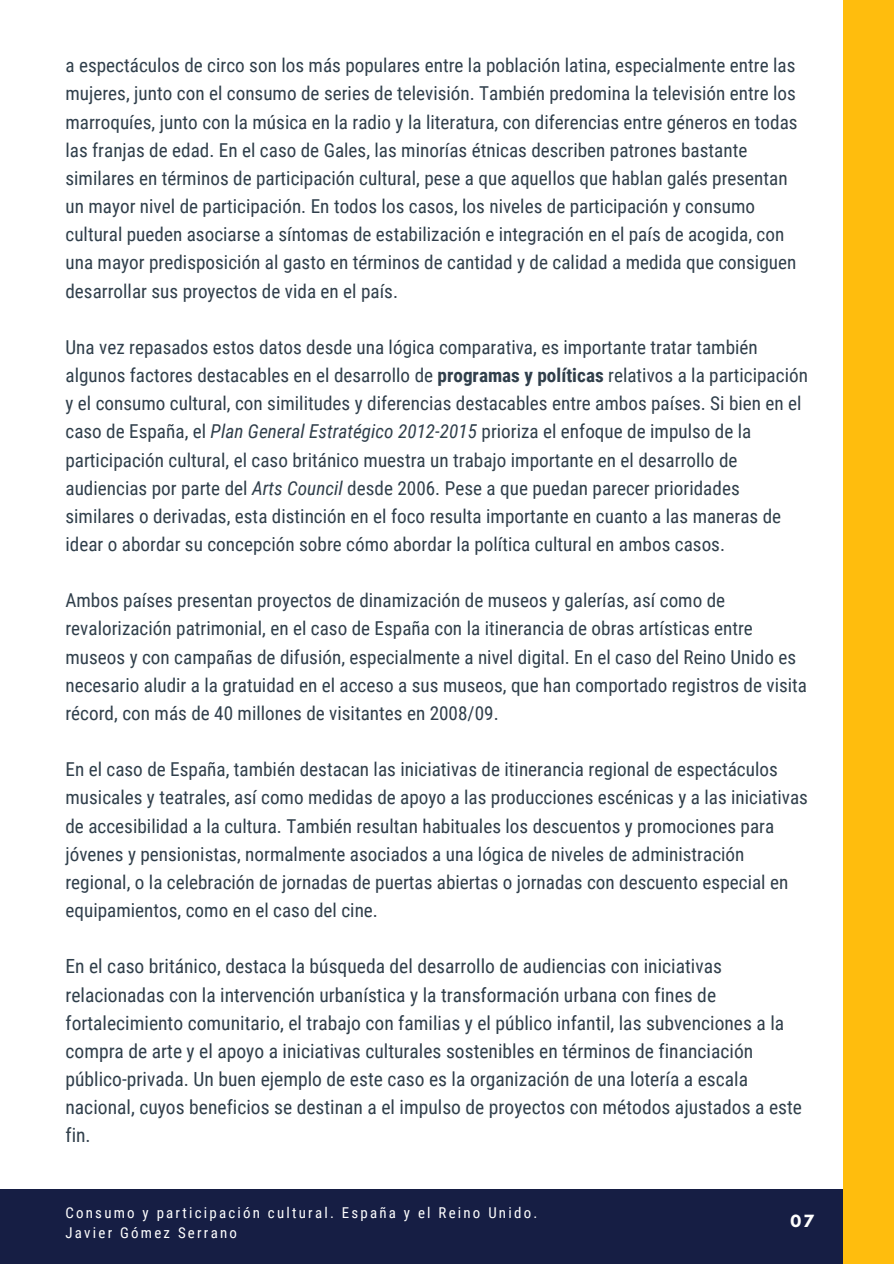
<style>
.page{position:relative;width:894px;height:1264px;background:#fff}
.page>*{position:absolute;margin:0;border:0;box-sizing:border-box;transform-origin:0 0}
.t1{font:19.5px/28.2px "Roboto Condensed";color:#303f4b}
.t2{font:19.2px/28.2px "Roboto Condensed";color:#303f4b}
.t3{font:14.85px/19.2px "Roboto Condensed";letter-spacing:.15em;color:#fff}
.t4{font:700 14.85px "League Spartan";color:#fff}
.s1{font-weight:700}
.s2{font-style:italic}
</style>
<div class="page">
<div style="left:0;top:1189px;width:864px;height:74px;background:#161e44"></div>
<div style="left:842px;top:0;width:51px;height:1263px;background:#ffbd0d"></div>
<p class="t2" style="left:65px;top:52px;width:733px">a espectáculos de circo son los más populares entre la población latina, especialmente entre las mujeres, junto con el consumo de series de televisión. También predomina la televisión entre los marroquíes, junto con la música en la radio y la literatura, con diferencias entre géneros en todas las franjas de edad. En el caso de Gales, las minorías étnicas describen patrones bastante similares en términos de participación cultural, pese a que aquellos que hablan galés presentan un mayor nivel de participación. En todos los casos, los niveles de participación y consumo cultural pueden asociarse a síntomas de estabilización e integración en el país de acogida, con una mayor predisposición al gasto en términos de cantidad y de calidad a medida que consiguen desarrollar sus proyectos de vida en el país.</p>
<p class="t2" style="left:65px;top:333px;width:743px">Una vez repasados estos datos desde una lógica comparativa, es importante tratar también algunos factores destacables en el desarrollo de <span class="s1">programas y políticas</span> relativos a la participación y el consumo cultural, con similitudes y diferencias destacables entre ambos países. Si bien en el caso de España, el <span class="s2">Plan General Estratégico 2012-2015</span> prioriza el enfoque de impulso de la participación cultural, el caso británico muestra un trabajo importante en el desarrollo de audiencias por parte del <span class="s2">Arts Council</span> desde 2006. Pese a que puedan parecer prioridades similares o derivadas, esta distinción en el foco resulta importante en cuanto a las maneras de idear o abordar su concepción sobre cómo abordar la política cultural en ambos casos.</p>
<p class="t2" style="left:65px;top:586px;width:743px">Ambos países presentan proyectos de dinamización de museos y galerías, así como de revalorización patrimonial, en el caso de España con la itinerancia de obras artísticas entre museos y con campañas de difusión, especialmente a nivel digital. En el caso del Reino Unido es necesario aludir a la gratuidad en el acceso a sus museos, que han comportado registros de visita récord, con más de 40 millones de visitantes en 2008/09.</p>
<p class="t2" style="left:65px;top:755px;width:743px">En el caso de España, también destacan las iniciativas de itinerancia regional de espectáculos musicales y teatrales, así como medidas de apoyo a las producciones escénicas y a las iniciativas de accesibilidad a la cultura. También resultan habituales los descuentos y promociones para jóvenes y pensionistas, normalmente asociados a una lógica de niveles de administración regional, o la celebración de jornadas de puertas abiertas o jornadas con descuento especial en equipamientos, como en el caso del cine.</p>
<p class="t1" style="left:65px;top:952px;width:737px">En el caso británico, destaca la búsqueda del desarrollo de audiencias con iniciativas relacionadas con la intervención urbanística y la transformación urbana con fines de fortalecimiento comunitario, el trabajo con familias y el público infantil, las subvenciones a la compra de arte y el apoyo a iniciativas culturales sostenibles en términos de financiación público-privada. Un buen ejemplo de este caso es la organización de una lotería a escala nacional, cuyos beneficios se destinan a el impulso de proyectos con métodos ajustados a este fin.</p>
<p class="t3" style="left:65px;top:1203px;width:473px">Consumo y participación cultural. España y el Reino Unido.<br>Javier Gómez Serrano</p>
<p class="t4" style="left:790px;top:1213px;width:25px">07</p>
</div>
